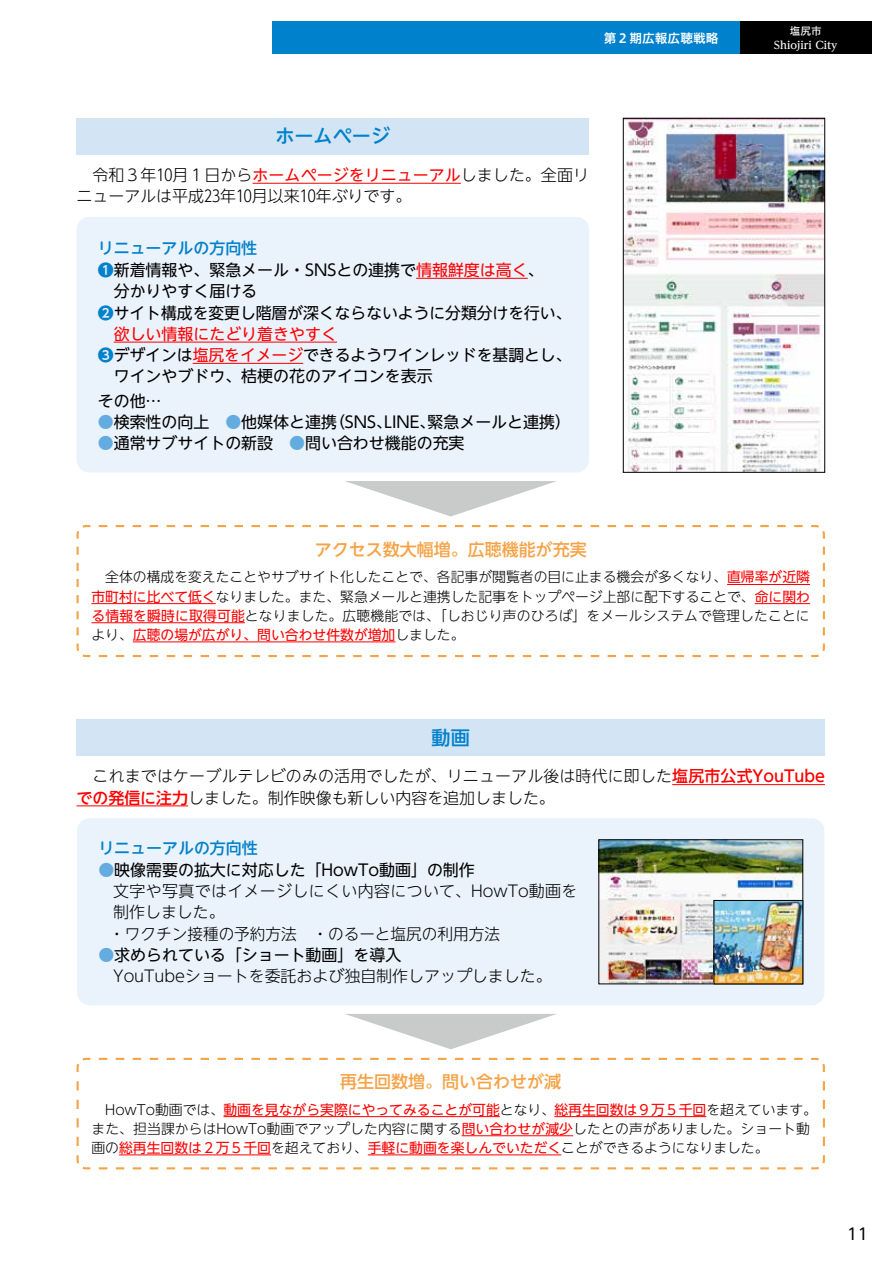
<style>
.page{position:relative;width:893px;height:1263px;background:#fff}
.page>*{position:absolute;margin:0;border:0;box-sizing:border-box;transform-origin:0 0}
.t1{font:500 19.2px "UD Shin Go NT Pro";color:#0081cc}
.t2{font:500 16.95px "UD Shin Go NT Pro";color:#f5a347}
.t3{font:300 15.9px/21.3px "UD Shin Go NT Pro";color:#000}
.t4{font:15.9px "UD Shin Go NT Pro";color:#000}
.t5{font:500 15.9px "UD Shin Go NT Pro";color:#0081cc}
.t6{font:15.9px "UD Shin Go NT Pro";color:#f00}
.t7{font:300 13.8px/19.2px "UD Shin Go NT Pro";letter-spacing:.01em;color:#000}
.t8{font:12.75px "Hiragino UD Sans Std W6";color:#fff}
.t9{font:700 10.65px "UD Reimin Pro";color:#fff}
.t10{font:10.65px "Hiragino UD Sans Std W5";color:#fff}
.s1{font-weight:400;color:#f00}
.s2{font-family:"UD Shin Go NT Pro De";font-weight:700;color:#0081cc}
.s3{color:#f00}
.s4{font-weight:300;color:#64ace0}
.s5{font-weight:500;color:#f00}
.s6{color:#64ace0}
.s7{font-weight:400}
</style>
<div class="page">
<div style="left:272px;top:21px;width:468px;height:33px;background:#0081cc"></div>
<div style="left:740px;top:21px;width:132px;height:33px;background:#000"></div>
<hr style="left:672px;top:784px;width:153px;height:1px;background:#f00">
<hr style="left:77px;top:805px;width:111px;height:1px;background:#f00">
<div style="left:77px;top:818px;width:747px;height:187px;background:#eaf2fb;border-radius:13px"></div>
<img style="left:601px;top:841px;width:200px;height:141px">
<div style="left:599px;top:839px;width:204px;height:145px;border:1px solid #000"></div>
<img style="left:716px;top:902px;width:85px;height:80px">
<div style="left:714px;top:900px;width:89px;height:84px;border:1px solid #000"></div>
<svg style="left:345px;top:1014px;width:211px;height:35px"></svg>
<svg style="left:76px;top:1057px;width:749px;height:113px"></svg>
<div style="left:77px;top:719px;width:748px;height:36px;background:#d3e4f5"></div>
<svg style="left:345px;top:481px;width:211px;height:35px"></svg>
<svg style="left:76px;top:525px;width:749px;height:133px"></svg>
<img style="left:625px;top:120px;width:198px;height:350px">
<div style="left:623px;top:118px;width:202px;height:354px;border:1px solid #000"></div>
<hr style="left:253px;top:183px;width:208px;height:1px;background:#f00">
<div style="left:77px;top:217px;width:512px;height:255px;background:#eaf2fb;border-radius:13px"></div>
<hr style="left:416px;top:278px;width:112px;height:1px;background:#f00">
<hr style="left:114px;top:342px;width:223px;height:1px;background:#f00">
<hr style="left:193px;top:363px;width:110px;height:1px;background:#f00">
<div style="left:77px;top:118px;width:512px;height:36px;background:#d3e4f5"></div>
<p class="t8" style="left:604px;top:28px;width:116px">第２期広報広聴戦略</p>
<h1 class="t1" style="left:275px;top:120px;width:116px">ホームページ</h1>
<p class="t3" style="left:77px;top:164px;width:514px">　令和３年10月1 日から<span class="s1">ホームページをリニューアル</span>しました。全面リニューアルは平成23年１０月以来10年ぶりです。</p>
<p class="t5" style="left:98px;top:235px;width:161px">リニューアルの方向性</p>
<p class="t4" style="left:98px;top:257px;width:447px"><span class="s2">❶</span>新着情報や、緊急メール・SNSとの連携で<span class="s3">情報鮮度は高く</span>、</p>
<p class="t4" style="left:98px;top:278px;width:161px">　分かりやすく届ける</p>
<p class="t4" style="left:98px;top:300px;width:475px"><span class="s2">❷</span>サイト構成を変更し階層が深くならないように分類分けを行い、</p>
<p class="t6" style="left:114px;top:321px;width:225px">欲しい情報にたどり着きやすく</p>
<p class="t4" style="left:98px;top:342px;width:475px"><span class="s2">❸</span>デザインは<span class="s3">塩尻をイメージ</span>できるようワインレッドを基調とし、</p>
<p class="t4" style="left:98px;top:363px;width:336px">　ワインやブドウ、桔梗の花のアイコンを表示</p>
<p class="t4" style="left:98px;top:388px;width:65px">その他…</p>
<p class="t4" style="left:98px;top:409px;width:475px"><span class="s4">●</span>検索性の向上　<span class="s4">●</span>他媒体と連携（SNS、LINE、緊急メールと連携）</p>
<p class="t4" style="left:98px;top:430px;width:368px"><span class="s4">●</span>通常サブサイトの新設　<span class="s4">●</span>問い合わせ機能の充実</p>
<p class="t10" style="left:790px;top:23px;width:33px">塩尻市</p>
<p class="t9" style="left:774px;top:36px;width:65px">Shiojiri City</p>
<p class="t2" style="left:315px;top:535px;width:274px">アクセス数大幅増。広聴機能が充実</p>
<p class="t7" style="left:91px;top:567px;width:720px;text-align:justify">　全体の構成を変えたことやサブサイト化したことで、各記事が閲覧者の目に止まる機会が多くなり、<span class="s1">直帰率が近隣市町村に比べて低く</span>なりました。また、緊急メールと連携した記事をトップページ上部に配下することで、<span class="s1">命に関わる情報を瞬時に取得可能</span>となりました。広聴機能では、「しおじり声のひろば」をメールシステムで管理したことにより、<span class="s1">広聴の場が広がり、問い合わせ件数が増加</span>しました。</p>
<h1 class="t1" style="left:432px;top:722px;width:40px">動画</h1>
<p class="t3" style="left:77px;top:765px;width:750px">　これまではケーブルテレビのみの活用でしたが、リニューアル後は時代に即した<span class="s5">塩尻市公式YouTubeでの発信に注力</span>しました。制作映像も新しい内容を追加しました。</p>
<p class="t5" style="left:98px;top:835px;width:161px">リニューアルの方向性</p>
<p class="t3" style="left:109px;top:859px;width:469px;text-indent:-11px"><span class="s6">●</span><span class="s7">映像需要の拡大に対応した「HowTo動画」の制作<br></span>文字や写真ではイメージしにくい内容について、HowTo動画を制作しました。<br>・ワクチン接種の予約方法　・のるーと塩尻の利用方法</p>
<p class="t3" style="left:113px;top:944px;width:440px;text-indent:-15px"><span class="s6">●</span><span class="s7">求められている「ショート動画」を導入<br></span>YouTubeショートを委託および独自制作しアップしました。</p>
<p class="t2" style="left:340px;top:1067px;width:223px">再生回数増。問い合わせが減</p>
<p class="t7" style="left:91px;top:1099px;width:727px">　HowTo動画では、<span class="s1">動画を見ながら実際にやってみることが可能</span>となり、<span class="s1">総再生回数は9万5 千回</span>を超えています。また、担当課からはHowTo動画でアップした内容に関する<span class="s1">問い合わせが減少</span>したとの声がありました。ショート動画の<span class="s1">総再生回数は2 万5 千回</span>を超えており、<span class="s1">手軽に動画を楽しんでいただく</span>ことができるようになりました。</p>
<p class="t4" style="left:847px;top:1221px;width:23px">11</p>
</div>
